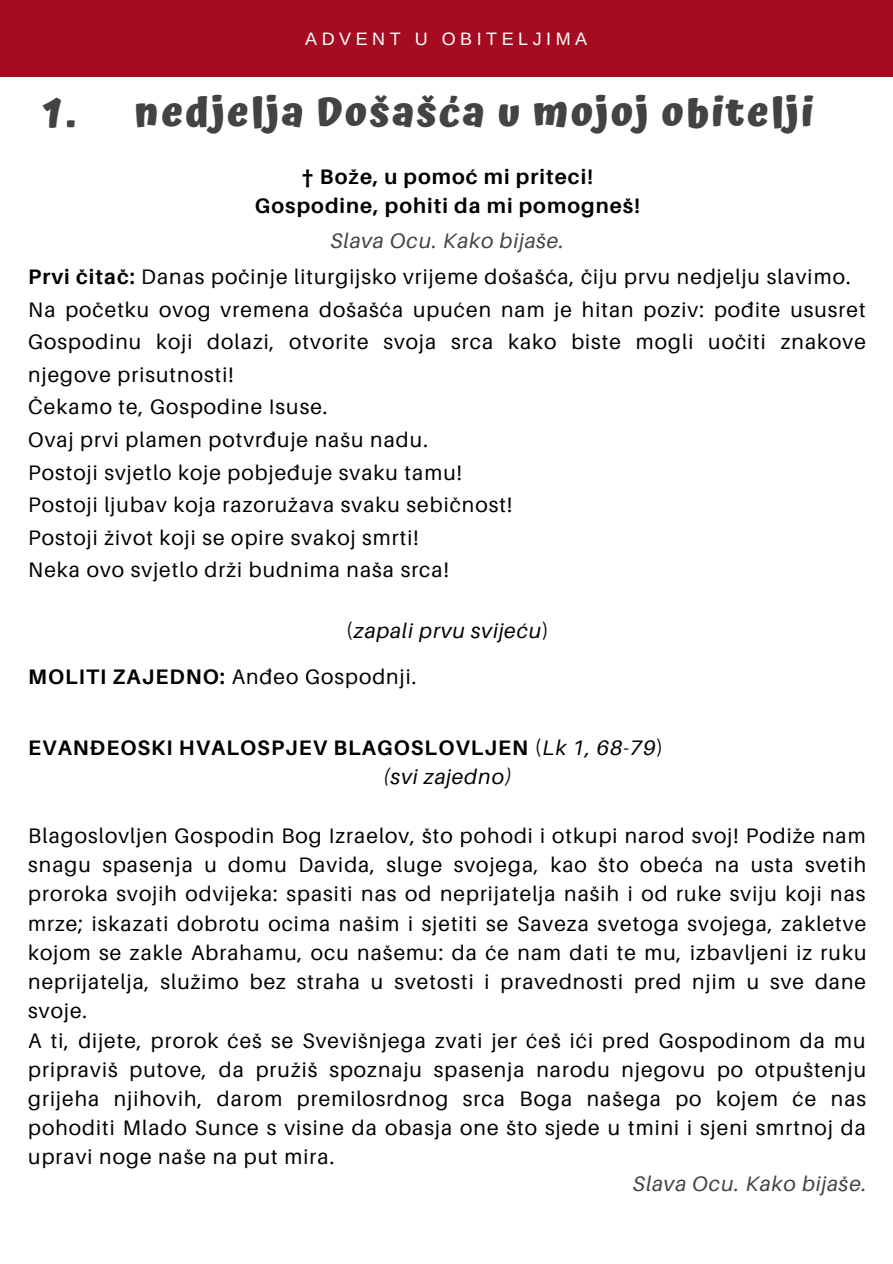
<style>
.page{position:relative;width:893px;height:1264px;background:#fff}
.page>*{position:absolute;margin:0;border:0;box-sizing:border-box;transform-origin:0 0}
.t1{font:700 40.8px "Atma";letter-spacing:.05em;color:#434343}
.t2{font:21px/29.2px "Aileron";letter-spacing:.05em;color:#000}
.t3{font:700 21px/29.2px "Aileron";letter-spacing:.05em;color:#000;text-align:center}
.t4{font:italic 21px "Aileron";letter-spacing:.05em;color:#434343}
.t5{font:18px "Arimo";letter-spacing:.25em;color:#fff}
.s1{font-style:italic;color:#434343}
.s2{font-weight:700}
.s3{font-style:italic}
.s4{font-weight:400}
.s5{font-weight:400;font-style:italic}
</style>
<div class="page">
<div style="left:0;top:0;width:892px;height:76px;background:#a60c21"></div>
<p class="t5" style="left:305px;top:28px;width:283px">ADVENT U OBITELJIMA</p>
<h1 class="t1" style="left:43px;top:88px;width:772px">1. nedjelja Došašća u mojoj obitelji</h1>
<p class="t3" style="left:255px;top:161px;width:386px">† Bože, u pomoć mi priteci!<br>Gospodine, pohiti da mi pomogneš!</p>
<p class="t2" style="left:28px;top:222px;width:823px;line-height:36px;text-indent:302px"><span class="s1">Slava Ocu. Kako bijaše.<br></span><span class="s2">Prvi čitač:</span> Danas počinje liturgijsko vrijeme došašća, čiju prvu nedjelju slavimo.</p>
<p class="t2" style="left:28px;top:292px;width:839px;line-height:32.5px">Na početku ovog vremena došašća upućen nam je hitan poziv: pođite ususret Gospodinu koji dolazi, otvorite svoja srca kako biste mogli uočiti znakove njegove prisutnosti!<br>Čekamo te, Gospodine Isuse.<br>Ovaj prvi plamen potvrđuje našu nadu.<br>Postoji svjetlo koje pobjeđuje svaku tamu!<br>Postoji ljubav koja razoružava svaku sebičnost!<br>Postoji život koji se opire svakoj smrti!<br>Neka ovo svjetlo drži budnima naša srca!</p>
<p class="t2" style="left:28px;top:607px;width:522px;line-height:46px;text-indent:318px">(<span class="s3">zapali prvu svijeću</span>)<br><span class="s2">MOLITI ZAJEDNO:</span> Anđeo Gospodnji.</p>
<p class="t3" style="left:383px;top:732px;width:281px;text-align:left;text-indent:-355px">EVANĐEOSKI HVALOSPJEV BLAGOSLOVLJEN <span class="s4">(</span><span class="s5">Lk 1, 68-79</span><span class="s4">) </span><span class="s5">(svi zajedno)</span></p>
<p class="t2" style="left:28px;top:820px;width:839px">Blagoslovljen Gospodin Bog Izraelov, što pohodi i otkupi narod svoj! Podiže nam snagu spasenja u domu Davida, sluge svojega, kao što obeća na usta svetih proroka svojih odvijeka: spasiti nas od neprijatelja naših i od ruke sviju koji nas mrze; iskazati dobrotu ocima našim i sjetiti se Saveza svetoga svojega, zakletve kojom se zakle Abrahamu, ocu našemu: da će nam dati te mu, izbavljeni iz ruku neprijatelja, služimo bez straha u svetosti i pravednosti pred njim u sve dane svoje.<br>A ti, dijete, prorok ćeš se Svevišnjega zvati jer ćeš ići pred Gospodinom da mu pripraviš putove, da pružiš spoznaju spasenja narodu njegovu po otpuštenju grijeha njihovih, darom premilosrdnog srca Boga našega po kojem će nas pohoditi Mlado Sunce s visine da obasja one što sjede u tmini i sjeni smrtnoj da upravi noge naše na put mira.</p>
<p class="t4" style="left:633px;top:1171px;width:235px">Slava Ocu. Kako bijaše.</p>
</div>
